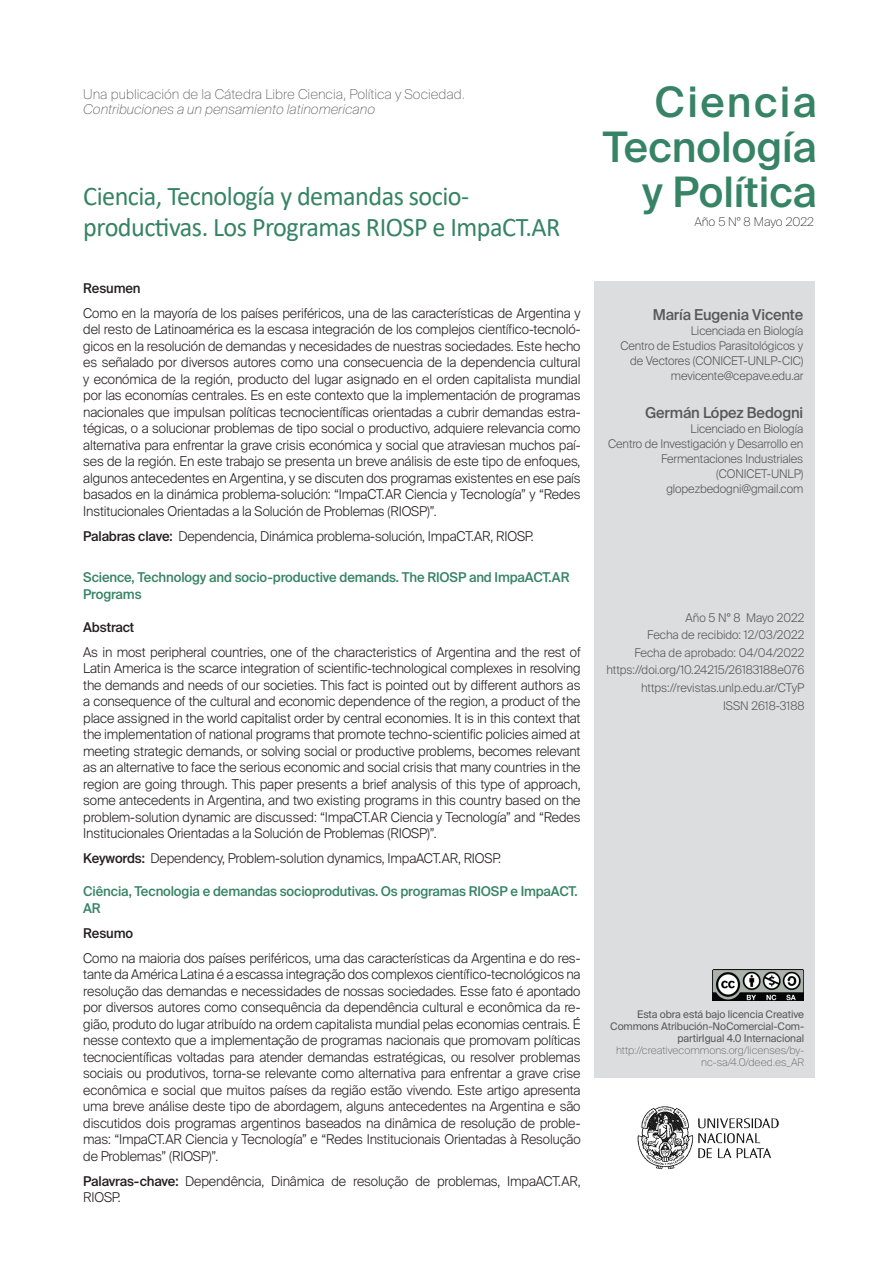
<style>
.page{position:relative;width:893px;height:1263px;background:#fff}
.page>*{position:absolute;margin:0;border:0;box-sizing:border-box;transform-origin:0 0}
.t1{font:500 42px/45px "Suisse Intl";color:#368365;text-align:right}
.t2{font:27px/31.5px "Calibri";letter-spacing:-.02em;color:#368365}
.t3{font:500 15px "Suisse Intl";letter-spacing:-.01em;color:#57585a}
.t4{font:300 13.5px/16.5px "Suisse Intl";letter-spacing:-.01em;color:#231f20;text-align:justify}
.t5{font:500 13.5px/16.5px "Suisse Intl";letter-spacing:-.01em;color:#368365}
.t6{font:100 13.5px "Suisse Intl";color:#57585a}
.t7{font:italic 100 13.5px "Suisse Intl";color:#57585a}
.t8{font:500 13.5px "Suisse Intl";letter-spacing:-.01em;color:#231f20}
.t9{font:300 12px/15px "Suisse Intl";letter-spacing:-.01em;color:#57585a;text-align:right}
.t10{font:100 12px "Suisse Intl";color:#231f20}
.t11{font:10.5px/12px "Suisse Intl";letter-spacing:-.01em;color:#57585a;text-align:right}
.t12{font:100 10.5px/12px "Suisse Intl";color:#57585a;text-align:right}
.s1{font-weight:500}
</style>
<div class="page">
<div style="left:594px;top:281px;width:221px;height:797px;background:#dcdddf"></div>
<img style="left:638px;top:1106px;width:141px;height:63px">
<img style="left:712px;top:969px;width:92px;height:31px">
<p class="t6" style="left:83px;top:86px;width:383px">Una publicación de la Cátedra Libre Ciencia, Política y Sociedad.</p>
<p class="t7" style="left:83px;top:101px;width:293px">Contribuciones a un pensamiento latinomericano</p>
<h2 class="t2" style="left:83px;top:179px;width:479px">Ciencia, Tecnología y demandas socio&shy;productivas. Los Programas RIOSP e ImpaCT.AR</h2>
<p class="t8" style="left:83px;top:280px;width:59px">Resumen</p>
<p class="t4" style="left:83px;top:305px;width:499px">Como en la mayoría de los países periféricos, una de las características de Argentina y del resto de Latinoamérica es la escasa integración de los complejos científico-tecnoló&shy;gicos en la resolución de demandas y necesidades de nuestras sociedades. Este hecho es señalado por diversos autores como una consecuencia de la dependencia cultural y económica de la región, producto del lugar asignado en el orden capitalista mundial por las economías centrales. Es en este contexto que la implementación de programas nacionales que impulsan políticas tecnocientíficas orientadas a cubrir demandas estra&shy;tégicas, o a solucionar problemas de tipo social o productivo, adquiere relevancia como alternativa para enfrentar la grave crisis económica y social que atraviesan muchos paí&shy;ses de la región. En este trabajo se presenta un breve análisis de este tipo de enfoques, algunos antecedentes en Argentina, y se discuten dos programas existentes en ese país basados en la dinámica problema-solución: “ImpaCT.AR Ciencia y Tecnología” y “Redes Institucionales Orientadas a la Solución de Problemas (RIOSP)”.</p>
<p class="t4" style="left:83px;top:528px;width:452px"><span class="s1">Palabras clave:</span> Dependencia, Dinámica problema-solución, ImpaCT.AR, RIOSP.</p>
<p class="t5" style="left:83px;top:569px;width:488px">Science, Technology and socio-productive demands. The RIOSP and ImpaACT.AR<br>Programs</p>
<p class="t8" style="left:83px;top:619px;width:53px">Abstract</p>
<p class="t4" style="left:83px;top:644px;width:499px">As in most peripheral countries, one of the characteristics of Argentina and the rest of Latin America is the scarce integration of scientific-technological complexes in resolving the demands and needs of our societies. This fact is pointed out by different authors as a consequence of the cultural and economic dependence of the region, a product of the place assigned in the world capitalist order by central economies. It is in this context that the implementation of national programs that promote techno-scientific policies aimed at meeting strategic demands, or solving social or productive problems, becomes relevant as an alternative to face the serious economic and social crisis that many countries in the region are going through. This paper presents a brief analysis of this type of approach, some antecedents in Argentina, and two existing programs in this country based on the problem-solution dynamic are discussed: “ImpaCT.AR Ciencia y Tecnología” and “Redes Institucionales Orientadas a la Solución de Problemas (RIOSP)”.</p>
<p class="t4" style="left:83px;top:850px;width:419px"><span class="s1">Keywords:</span> Dependency, Problem-solution dynamics, ImpaACT.AR, RIOSP.</p>
<p class="t5" style="left:83px;top:883px;width:496px">Ciência, Tecnologia e demandas socioprodutivas. Os programas RIOSP e ImpaACT.<br>AR</p>
<p class="t8" style="left:83px;top:925px;width:51px">Resumo</p>
<p class="t4" style="left:83px;top:950px;width:499px">Como na maioria dos países periféricos, uma das características da Argentina e do res&shy;tante da América Latina é a escassa integração dos complexos científico-tecnológicos na resolução das demandas e necessidades de nossas sociedades. Esse fato é apontado por diversos autores como consequência da dependência cultural e econômica da re&shy;gião, produto do lugar atribuído na ordem capitalista mundial pelas economias centrais. É nesse contexto que a implementação de programas nacionais que promovam políticas tecnocientíficas voltadas para atender demandas estratégicas, ou resolver problemas sociais ou produtivos, torna-se relevante como alternativa para enfrentar a grave crise econômica e social que muitos países da região estão vivendo. Este artigo apresenta uma breve análise deste tipo de abordagem, alguns antecedentes na Argentina e são discutidos dois programas argentinos baseados na dinâmica de resolução de proble&shy;mas: “ImpaCT.AR Ciencia y Tecnología” e “Redes Institucionais Orientadas à Resolução de Problemas” (RIOSP)”.</p>
<p class="t4" style="left:83px;top:1173px;width:499px"><span class="s1">Palavras-chave:</span> Dependência, Dinâmica de resolução de problemas, ImpaACT.AR,<br>RIOSP.</p>
<h1 class="t1" style="left:603px;top:80px;width:215px">Ciencia<br>Tecnología y Política</h1>
<p class="t10" style="left:694px;top:215px;width:121px">Año 5 N° 8 Mayo 2022</p>
<p class="t3" style="left:653px;top:306px;width:152px">María Eugenia Vicente</p>
<p class="t9" style="left:620px;top:323px;width:184px">Licenciada en Biología<br>Centro de Estudios Parasitológicos y de Vectores (CONICET-UNLP-CIC) mevicente@cepave.edu.ar</p>
<p class="t3" style="left:645px;top:404px;width:160px">Germán López Bedogni</p>
<p class="t9" style="left:608px;top:422px;width:197px">Licenciado en Biología<br>Centro de Investigación y Desarrollo en<br>Fermentaciones Industriales (CONICET-UNLP) glopezbedogni@gmail.com</p>
<p class="t9" style="left:606px;top:609px;width:199px;line-height:17.5px">Año 5 N° 8 Mayo 2022<br>Fecha de recibido: 12/03/2022<br>Fecha de aprobado: 04/04/2022 https://doi.org/10.24215/26183188e076 https://revistas.unlp.edu.ar/CTyP<br>ISSN 2618-3188</p>
<p class="t11" style="left:610px;top:1008px;width:195px">Esta obra está bajo licencia Creative<br>Commons Atribución-NoComercial-Com&shy;partirIgual 4.0 Internacional</p>
<p class="t12" style="left:616px;top:1044px;width:190px">http://creativecommons.org/licenses/by&shy;nc-sa/4.0/deed.es_AR</p>
</div>
